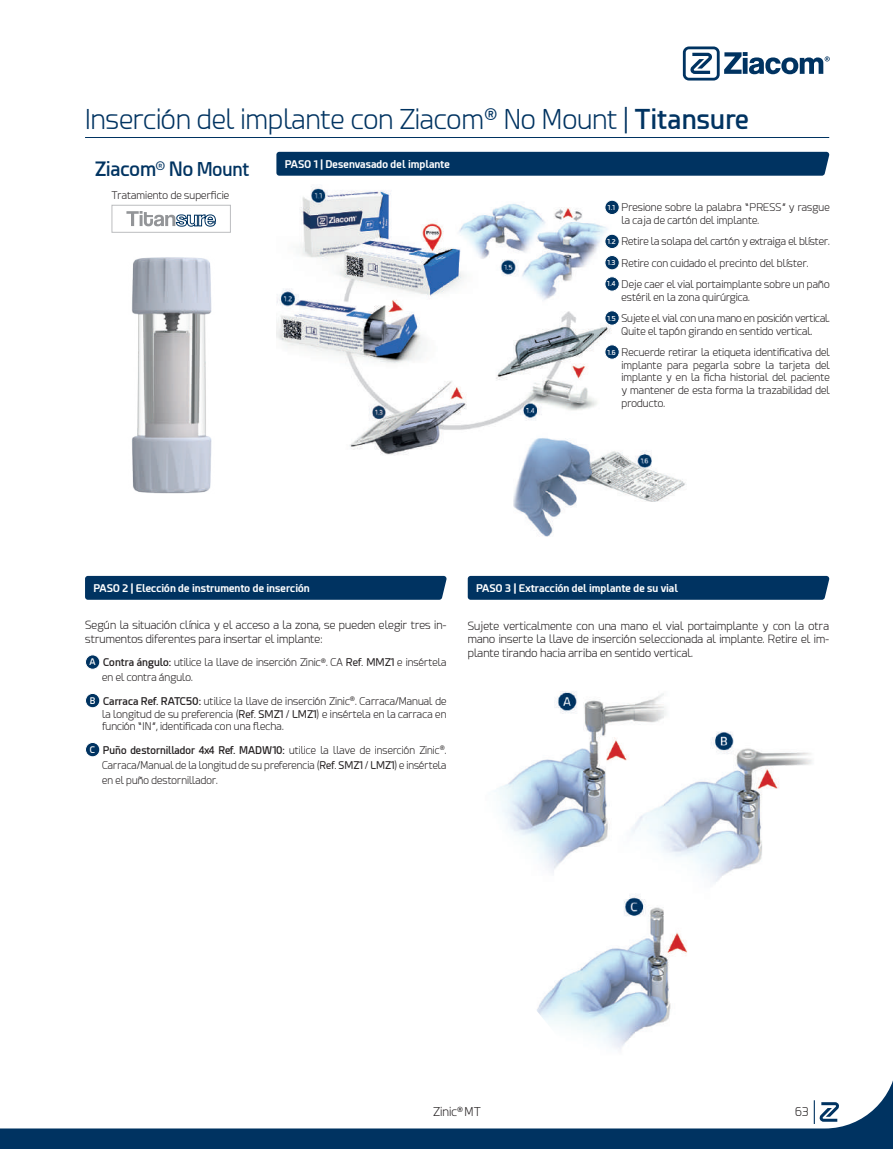
<style>
.page{position:relative;width:893px;height:1149px;background:#fff}
.page>*{position:absolute;margin:0;border:0;box-sizing:border-box;transform-origin:0 0}
.t1{font:300 27px "Esphimere";color:#003361}
.t2{font:600 19.5px "Esphimere";letter-spacing:-.01em;color:#003361}
.t3{font:300 12px "Esphimere";color:#231f20}
.t4{font:300 11.25px/13.5px "Esphimere";color:#231f20}
.t5{font:300 10.5px/12.8px "Esphimere";color:#231f20}
.t6{font:700 10.5px "Esphimere";color:#fff}
.t7{font:300 10.5px/21.3px "Esphimere";letter-spacing:-.02em;color:#231f20}
.s1{font-weight:600}
.s2{font-size:18.75px}
.s3{font-weight:600;font-size:6.75px;color:#fff}
.s4{font-weight:600;font-size:9px;color:#fff}
.s5{font-weight:400}
</style>
<div class="page">
<img style="left:277px;top:186px;width:409px;height:351px">
<img style="left:494px;top:691px;width:318px;height:359px">
<div style="left:276px;top:152px;width:554px;height:24px;background:#003361"></div>
<div style="left:85px;top:575px;width:362px;height:24px;background:#003361"></div>
<div style="left:468px;top:575px;width:362px;height:24px;background:#003361"></div>
<div style="left:605px;top:200px;width:14px;height:14px;background:#003361;border-radius:50%"></div>
<div style="left:604px;top:200px;width:16px;height:15px;border:1px solid #fff;border-radius:50%"></div>
<div style="left:605px;top:234px;width:14px;height:14px;background:#003361;border-radius:50%"></div>
<div style="left:604px;top:234px;width:16px;height:15px;border:1px solid #fff;border-radius:50%"></div>
<div style="left:605px;top:255px;width:14px;height:15px;background:#003361;border-radius:50%"></div>
<div style="left:604px;top:255px;width:16px;height:15px;border:1px solid #fff;border-radius:50%"></div>
<div style="left:605px;top:277px;width:14px;height:14px;background:#003361;border-radius:50%"></div>
<div style="left:604px;top:276px;width:16px;height:15px;border:1px solid #fff;border-radius:50%"></div>
<div style="left:605px;top:311px;width:14px;height:14px;background:#003361;border-radius:50%"></div>
<div style="left:604px;top:310px;width:16px;height:15px;border:1px solid #fff;border-radius:50%"></div>
<div style="left:605px;top:345px;width:14px;height:14px;background:#003361;border-radius:50%"></div>
<div style="left:604px;top:344px;width:16px;height:15px;border:1px solid #fff;border-radius:50%"></div>
<div style="left:85px;top:654px;width:15px;height:15px;background:#003361;border-radius:50%"></div>
<div style="left:85px;top:654px;width:15px;height:15px;border:1px solid #fff;border-radius:50%"></div>
<div style="left:85px;top:693px;width:15px;height:14px;background:#003361;border-radius:50%"></div>
<div style="left:85px;top:692px;width:15px;height:16px;border:1px solid #fff;border-radius:50%"></div>
<div style="left:85px;top:742px;width:15px;height:14px;background:#003361;border-radius:50%"></div>
<div style="left:85px;top:741px;width:15px;height:16px;border:1px solid #fff;border-radius:50%"></div>
<div style="left:112px;top:205px;width:119px;height:27px;border:1px solid #bcbdc0"></div>
<svg style="left:126px;top:211px;width:90px;height:16px"></svg>
<hr style="left:85px;top:137px;width:744px;height:1px;background:#003361">
<img style="left:132px;top:257px;width:80px;height:237px">
<svg style="left:0;top:1080px;width:893px;height:68px"></svg>
<svg style="left:814px;top:1099px;width:25px;height:24px"></svg>
<svg style="left:683px;top:46px;width:147px;height:34px"></svg>
<h1 class="t1" style="left:85px;top:104px;width:666px">Inserción del implante con Ziacom<sup>®</sup> No Mount | <span class="s1">Titansure</span></h1>
<h2 class="t2" style="left:95px;top:157px;width:156px">Ziacom<sup>®</sup> No <span class="s2">Mount</span></h2>
<p class="t5" style="left:112px;top:189px;width:119px">Tratamiento de superficie</p>
<p class="t6" style="left:285px;top:157px;width:166px">PASO 1 | Desenvasado del implante</p>
<p class="t5" style="left:621px;top:201px;width:210px;text-indent:-14px"><span class="s3">1.1</span> Presione sobre la palabra “PRESS” y rasgue la caja de cartón del implante.</p>
<p class="t5" style="left:607px;top:231px;width:224px;line-height:21.3px"><span class="s3">1.2</span> Retire la solapa del cartón y extraiga el blíster.<br><span class="s3">1.3</span> Retire con cuidado el precinto del blíster.<br><span class="s3">1.4</span> Deje caer el vial portaimplante sobre un paño</p>
<p class="t7" style="left:607px;top:286px;width:224px;text-indent:14px">estéril en la zona quirúrgica.<br><span class="s3">1 .5</span> Sujete el vial con una mano en posición vertical.</p>
<p class="t5" style="left:607px;top:320px;width:224px;line-height:21.3px;text-align:center">Quite el tapón girando en sentido vertical.<br><span class="s3">1.6</span> Recuerde retirar la etiqueta identificativa del</p>
<p class="t5" style="left:621px;top:358px;width:210px;text-align:justify">implante para pegarla sobre la tarjeta del implante y en la ficha historial del paciente y mantener de esta forma la trazabilidad del producto.</p>
<p class="t6" style="left:94px;top:581px;width:218px">PASO 2 | Elección de instrumento de inserción</p>
<p class="t6" style="left:476px;top:581px;width:203px">PASO 3 | Extracción del implante de su vial</p>
<p class="t4" style="left:85px;top:618px;width:363px">Según la situación clínica y el acceso a la zona, se pueden elegir tres in&shy;strumentos diferentes para insertar el implante:</p>
<p class="t5" style="left:102px;top:655px;width:346px;line-height:15px;text-indent:-13px"><span class="s4">A</span> <span class="s1">Contra ángulo:</span> utilice la llave de inserción Zinic<sup>®</sup>. CA <span class="s5">Ref. MMZ1</span> e insértela en el contra ángulo.</p>
<p class="t5" style="left:102px;top:694px;width:346px;text-align:justify;text-indent:-12px"><span class="s4">B</span> <span class="s1">Carraca Ref. RATC50:</span> utilice la llave de inserción Zinic<sup>®</sup>. Carraca/Manual de la longitud de su preferencia (<span class="s5">Ref. SMZ1</span> / <span class="s5">LMZ1</span>) e insértela en la carraca en función “IN”, identificada con una flecha.</p>
<p class="t5" style="left:102px;top:742px;width:346px;line-height:15px;text-align:justify;text-indent:-12px"><span class="s4">C</span> <span class="s1">Puño destornillador 4x4 Ref. MADW10:</span> utilice la llave de inserción Zinic<sup>®</sup>.<br>Carraca/Manual de la longitud de su preferencia (<span class="s5">Ref. SMZ1</span> / <span class="s5">LMZ1</span>) e insértela en el puño destornillador.</p>
<p class="t4" style="left:468px;top:618px;width:363px;text-align:justify">Sujete verticalmente con una mano el vial portaimplante y con la otra mano inserte la llave de inserción seleccionada al implante. Retire el im&shy;plante tirando hacia arriba en sentido vertical.</p>
<p class="t3" style="left:433px;top:1104px;width:49px">Zinic<sup>®</sup> MT</p>
<p class="t3" style="left:795px;top:1104px;width:15px">63</p>
</div>
